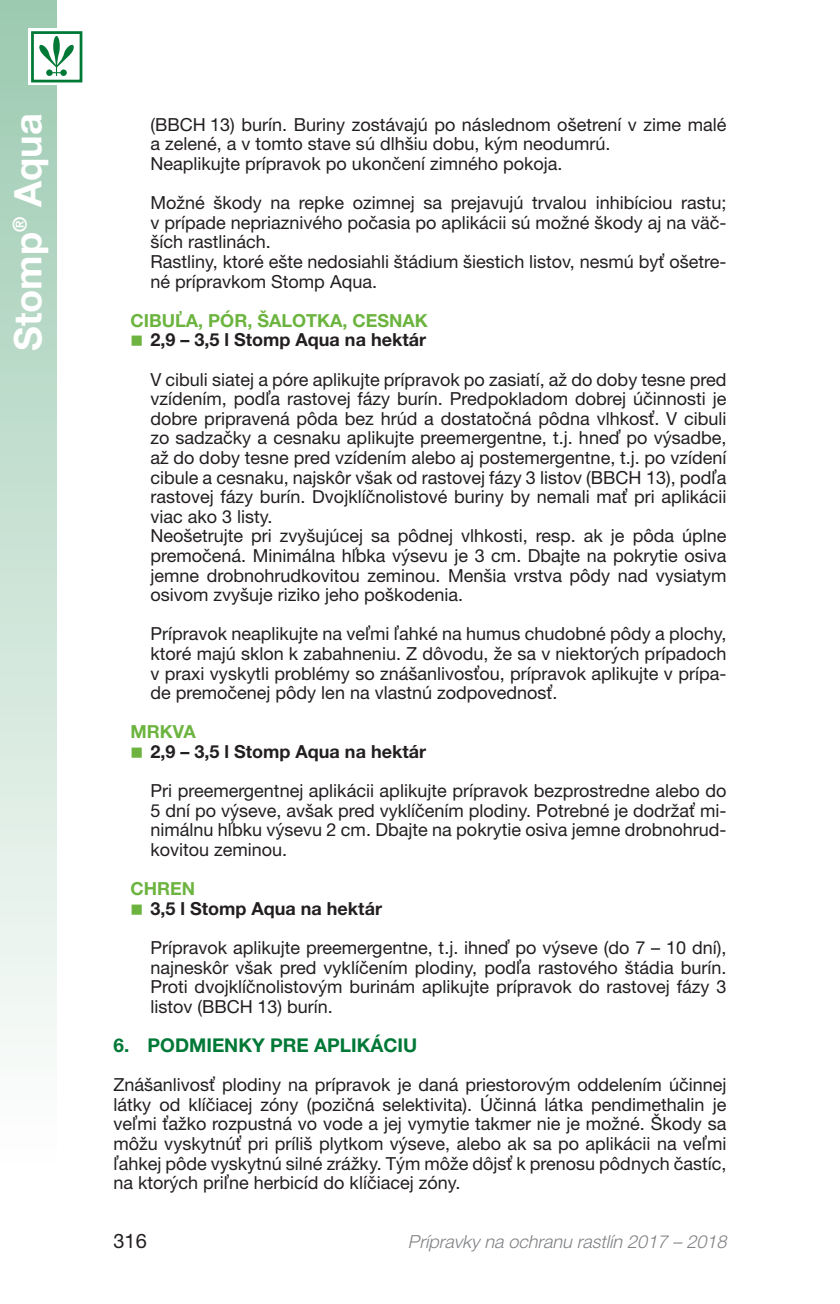
<style>
.page{position:relative;width:840px;height:1304px;background:#fff}
.page>*{position:absolute;margin:0;border:0;box-sizing:border-box;transform-origin:0 0}
.t1{font:700 38px "Helvetica Neue LT Pro";color:#fff}
.t2{font:20px "Helvetica Lucia Neue";color:#231f20}
.medzitit{font:700 19px "Helvetica Lucia Neue";color:#007836}
.odsek_6_5mm{font:18px/19.6px "Helvetica Lucia Neue";color:#231f20;text-align:justify}
.Text{font:18px/19.6px "Helvetica Lucia Neue";color:#231f20;text-align:justify}
.t3{font:700 18px "Helvetica Lucia Neue";color:#231f20}
.Plodina{font:700 18px "Helvetica Lucia Neue";color:#6cb43f}
.t4{font:italic 300 18px "Helvetica Lucia Neue";color:#808285}
</style>
<div class="page">
<div style="left:0;top:0;width:57px;height:1196px;background:linear-gradient(to bottom,#9ccab0,#fff)"></div>
<svg style="left:28px;top:29px;width:55px;height:56px"></svg>
<div style="left:32px;top:33px;width:49px;height:48px;background:#fff"></div>
<div style="left:31px;top:31px;width:51px;height:51px;border:3px solid #007836"></div>
<svg style="left:39px;top:36px;width:35px;height:40px"></svg>
<h1 class="t1" style="left:4px;top:351px;width:239px;rotate:-90deg">Stomp® Aqua</h1>
<p class="odsek_6_5mm" style="left:150px;top:114px;width:577px">(BBCH 13) burín. Buriny zostávajú po následnom ošetrení v zime malé a zelené, a v tomto stave sú dlhšiu dobu, kým neodumrú.</p>
<p class="odsek_6_5mm" style="left:150px;top:153px;width:413px">Neaplikujte prípravok po ukončení zimného pokoja.</p>
<p class="odsek_6_5mm" style="left:150px;top:193px;width:577px">Možné škody na repke ozimnej sa prejavujú trvalou inhibíciou rastu; v prípade nepriaznivého počasia po aplikácii sú možné škody aj na väč&shy;ších rastlinách.</p>
<p class="odsek_6_5mm" style="left:150px;top:251px;width:577px">Rastliny, ktoré ešte nedosiahli štádium šiestich listov, nesmú byť ošetre&shy;né prípravkom Stomp Aqua.</p>
<p class="Plodina" style="left:130px;top:309px;width:299px">CIBUĽA, PÓR, ŠALOTKA, CESNAK</p>
<p class="t3" style="left:150px;top:329px;width:277px">2,9 – 3,5 l Stomp Aqua na hektár</p>
<p class="odsek_6_5mm" style="left:150px;top:369px;width:577px">V cibuli siatej a póre aplikujte prípravok po zasiatí, až do doby tesne pred vzídením, podľa rastovej fázy burín. Predpokladom dobrej účinnosti je dobre pripravená pôda bez hrúd a dostatočná pôdna vlhkosť. V cibuli zo sadzačky a cesnaku aplikujte preemergentne, t.j. hneď po výsadbe, až do doby tesne pred vzídením alebo aj postemergentne, t.j. po vzídení cibule a cesnaku, najskôr však od rastovej fázy 3 listov (BBCH 13), podľa rastovej fázy burín. Dvojklíčnolistové buriny by nemali mať pri aplikácii viac ako 3 listy.</p>
<p class="odsek_6_5mm" style="left:150px;top:526px;width:577px">Neošetrujte pri zvyšujúcej sa pôdnej vlhkosti, resp. ak je pôda úplne premočená. Minimálna hĺbka výsevu je 3 cm. Dbajte na pokrytie osiva jemne drobnohrudkovitou zeminou. Menšia vrstva pôdy nad vysiatym osivom zvyšuje riziko jeho poškodenia.</p>
<p class="odsek_6_5mm" style="left:150px;top:624px;width:577px">Prípravok neaplikujte na veľmi ľahké na humus chudobné pôdy a plochy, ktoré majú sklon k zabahneniu. Z dôvodu, že sa v niektorých prípadoch v praxi vyskytli problémy so znášanlivosťou, prípravok aplikujte v prípa&shy;de premočenej pôdy len na vlastnú zodpovednosť.</p>
<p class="Plodina" style="left:130px;top:721px;width:67px">MRKVA</p>
<p class="t3" style="left:150px;top:740px;width:277px">2,9 – 3,5 l Stomp Aqua na hektár</p>
<p class="odsek_6_5mm" style="left:150px;top:781px;width:577px">Pri preemergentnej aplikácii aplikujte prípravok bezprostredne alebo do 5 dní po výseve, avšak pred vyklíčením plodiny. Potrebné je dodržať mi&shy;nimálnu hĺbku výsevu 2 cm. Dbajte na pokrytie osiva jemne drobnohrud&shy;kovitou zeminou.</p>
<p class="Plodina" style="left:130px;top:878px;width:66px">CHREN</p>
<p class="t3" style="left:150px;top:897px;width:233px">3,5 l Stomp Aqua na hektár</p>
<p class="odsek_6_5mm" style="left:150px;top:937px;width:577px">Prípravok aplikujte preemergentne, t.j. ihneď po výseve (do 7 – 10 dní), najneskôr však pred vyklíčením plodiny, podľa rastového štádia burín.<br>Proti dvojklíčnolistovým burinám aplikujte prípravok do rastovej fázy 3 listov (BBCH 13) burín.</p>
<p class="medzitit" style="left:113px;top:1033px;width:305px">6. PODMIENKY PRE APLIKÁCIU</p>
<p class="Text" style="left:113px;top:1075px;width:614px">Znášanlivosť plodiny na prípravok je daná priestorovým oddelením účinnej látky od klíčiacej zóny (pozičná selektivita). Účinná látka pendimethalin je veľmi ťažko rozpustná vo vode a jej vymytie takmer nie je možné. Škody sa môžu vyskytnúť pri príliš plytkom výseve, alebo ak sa po aplikácii na veľmi ľahkej pôde vyskytnú silné zrážky. Tým môže dôjsť k prenosu pôdnych častíc, na ktorých priľne herbicíd do klíčiacej zóny.</p>
<p class="t2" style="left:113px;top:1229px;width:35px">316</p>
<p class="t4" style="left:408px;top:1230px;width:324px">Prípravky na ochranu rastlín 2017 – 2018</p>
</div>
